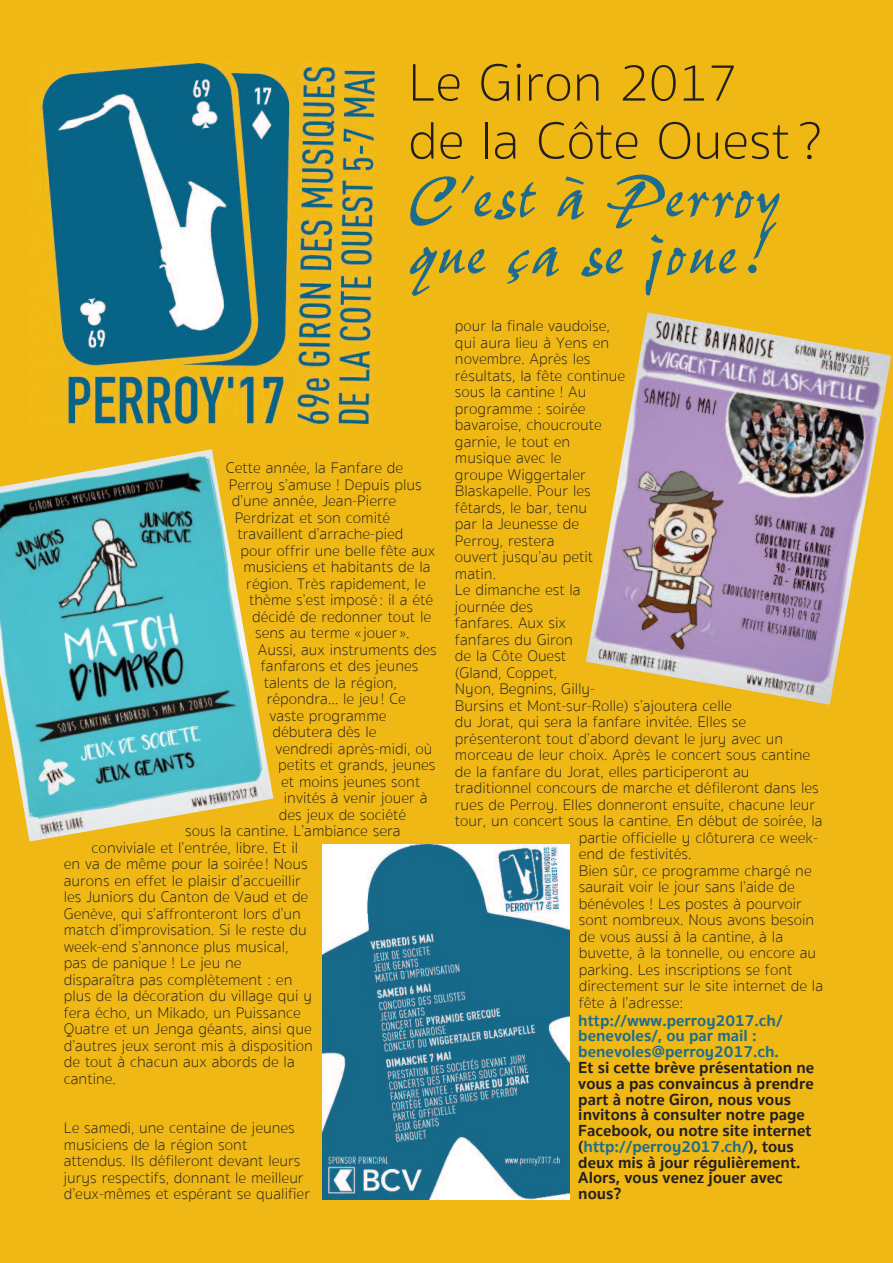
<style>
.page{position:relative;width:893px;height:1263px;background:#efb814}
.page>*{position:absolute;margin:0;border:0;box-sizing:border-box;transform-origin:0 0}
.t1{font:72px/57px "Pepita";color:#1e6c8d}
.t2{font:100 54px/58.1px "Sukhumvit Set";color:#231f20}
.t3{font:700 16.5px/15.8px "Sukhumvit Set";color:#231f20}
.t4{font:700 16.5px/15.8px "Sukhumvit Set";color:#1e6c8d}
.t5{font:100 15.75px/16.5px "Sukhumvit Set";color:#231f20}
.s1{color:#1e6c8d}
</style>
<div class="page">
<img style="left:39px;top:64px;width:337px;height:360px">
<img style="left:0;top:449px;width:273px;height:392px">
<img style="left:322px;top:844px;width:248px;height:355px">
<img style="left:586px;top:312px;width:305px;height:393px">
<h2 class="t2" style="left:408px;top:55px;width:416px">Le Giron 2017<br>de la Côte Ouest ?</h2>
<h1 class="t1" style="left:408px;top:162px;width:374px">C’est à Perroy que ça se joue!</h1>
<p class="t5" style="left:226px;top:460px;width:179px">Cette année, la Fanfare de</p>
<p class="t5" style="left:229px;top:476px;width:195px">Perroy s’amuse ! Depuis plus</p>
<p class="t5" style="left:232px;top:493px;width:166px">d’une année, Jean-Pierre</p>
<p class="t5" style="left:235px;top:509px;width:157px">Perdrizat et son comité</p>
<p class="t5" style="left:238px;top:526px;width:167px">travaillent d’arrache-pied</p>
<p class="t5" style="left:240px;top:542px;width:196px">pour offrir une belle fête aux</p>
<p class="t5" style="left:243px;top:559px;width:189px">musiciens et habitants de la</p>
<p class="t5" style="left:246px;top:575px;width:181px">région. Très rapidement, le</p>
<p class="t5" style="left:249px;top:592px;width:186px">thème s’est imposé : il a été</p>
<p class="t5" style="left:252px;top:608px;width:181px">décidé de redonner tout le</p>
<p class="t5" style="left:255px;top:625px;width:156px">sens au terme « jouer ».</p>
<p class="t5" style="left:258px;top:641px;width:180px">Aussi, aux instruments des</p>
<p class="t5" style="left:261px;top:658px;width:159px">fanfarons et des jeunes</p>
<p class="t5" style="left:264px;top:674px;width:135px">talents de la région,</p>
<p class="t5" style="left:267px;top:691px;width:141px">répondra… le jeu! Ce</p>
<p class="t5" style="left:270px;top:707px;width:119px">vaste programme</p>
<p class="t5" style="left:272px;top:724px;width:106px">débutera dès le</p>
<p class="t5" style="left:275px;top:740px;width:158px">vendredi après-midi, où</p>
<p class="t5" style="left:278px;top:757px;width:159px">petits et grands, jeunes</p>
<p class="t5" style="left:281px;top:773px;width:141px">et moins jeunes sont</p>
<p class="t5" style="left:284px;top:790px;width:145px">invités à venir jouer à</p>
<p class="t5" style="left:279px;top:806px;width:129px">des jeux de société</p>
<p class="t5" style="left:185px;top:823px;width:217px">sous la cantine. L’ambiance sera</p>
<p class="t5" style="left:92px;top:839px;width:208px">conviviale et l’entrée, libre. Et il</p>
<p class="t5" style="left:64px;top:856px;width:245px">en va de même pour la soirée ! Nous</p>
<p class="t5" style="left:64px;top:872px;width:238px">aurons en effet le plaisir d’accueillir</p>
<p class="t5" style="left:64px;top:889px;width:246px">les Juniors du Canton de Vaud et de</p>
<p class="t5" style="left:64px;top:905px;width:239px">Genève, qui s’affronteront lors d’un</p>
<p class="t5" style="left:64px;top:922px;width:244px">match d’improvisation. Si le reste du</p>
<p class="t5" style="left:64px;top:938px;width:226px">week-end s’annonce plus musical,</p>
<p class="t5" style="left:64px;top:955px;width:179px">pas de panique ! Le jeu ne</p>
<p class="t5" style="left:64px;top:971px;width:230px">disparaîtra pas complètement : en</p>
<p class="t5" style="left:64px;top:988px;width:250px">plus de la décoration du village qui y</p>
<p class="t5" style="left:64px;top:1004px;width:239px">fera écho, un Mikado, un Puissance</p>
<p class="t5" style="left:64px;top:1021px;width:249px">Quatre et un Jenga géants, ainsi que</p>
<p class="t5" style="left:64px;top:1037px;width:251px">d’autres jeux seront mis à disposition</p>
<p class="t5" style="left:64px;top:1054px;width:233px">de tout à chacun aux abords de la</p>
<p class="t5" style="left:64px;top:1070px;width:54px">cantine.</p>
<p class="t5" style="left:64px;top:1120px;width:248px">Le samedi, une centaine de jeunes musiciens de la région sont attendus. Ils défileront devant leurs jurys respectifs, donnant le meilleur d’eux-mêmes et espérant se qualifier</p>
<p class="t5" style="left:455px;top:318px;width:156px">pour la finale vaudoise,</p>
<p class="t5" style="left:455px;top:334px;width:156px">qui aura lieu à Yens en</p>
<p class="t5" style="left:455px;top:351px;width:137px">novembre. Après les</p>
<p class="t5" style="left:455px;top:367px;width:172px">résultats, la fête continue</p>
<p class="t5" style="left:455px;top:384px;width:133px">sous la cantine ! Au</p>
<p class="t5" style="left:455px;top:400px;width:132px">programme : soirée</p>
<p class="t5" style="left:455px;top:417px;width:148px">bavaroise, choucroute</p>
<p class="t5" style="left:455px;top:433px;width:117px">garnie, le tout en</p>
<p class="t5" style="left:455px;top:450px;width:108px">musique avec le</p>
<p class="t5" style="left:455px;top:466px;width:132px">groupe Wiggertaler</p>
<p class="t5" style="left:455px;top:483px;width:137px">Blaskapelle. Pour les</p>
<p class="t5" style="left:455px;top:499px;width:134px">fêtards, le bar, tenu</p>
<p class="t5" style="left:455px;top:516px;width:126px">par la Jeunesse de</p>
<p class="t5" style="left:455px;top:532px;width:101px">Perroy, restera</p>
<p class="t5" style="left:455px;top:549px;width:140px">ouvert jusqu’au petit</p>
<p class="t5" style="left:455px;top:565px;width:43px">matin.</p>
<p class="t5" style="left:455px;top:582px;width:127px">Le dimanche est la</p>
<p class="t5" style="left:455px;top:598px;width:80px">journée des</p>
<p class="t5" style="left:455px;top:615px;width:112px">fanfares. Aux six</p>
<p class="t5" style="left:455px;top:631px;width:119px">fanfares du Giron</p>
<p class="t5" style="left:455px;top:648px;width:113px">de la Côte Ouest</p>
<p class="t5" style="left:455px;top:664px;width:104px">(Gland, Coppet,</p>
<p class="t5" style="left:455px;top:681px;width:142px">Nyon, Begnins, Gilly-</p>
<p class="t5" style="left:455px;top:697px;width:278px">Bursins et Mont-sur-Rolle) s’ajoutera celle</p>
<p class="t5" style="left:455px;top:714px;width:293px">du Jorat, qui sera la fanfare invitée. Elles se</p>
<p class="t5" style="left:455px;top:730px;width:330px">présenteront tout d’abord devant le jury avec un</p>
<p class="t5" style="left:455px;top:747px;width:357px">morceau de leur choix. Après le concert sous cantine</p>
<p class="t5" style="left:455px;top:763px;width:296px">de la fanfare du Jorat, elles participeront au</p>
<p class="t5" style="left:455px;top:780px;width:365px">traditionnel concours de marche et défileront dans les</p>
<p class="t5" style="left:455px;top:796px;width:362px">rues de Perroy. Elles donneront ensuite, chacune leur</p>
<p class="t5" style="left:455px;top:813px;width:369px">tour, un concert sous la cantine. En début de soirée, la</p>
<p class="t5" style="left:579px;top:829px;width:241px">partie officielle y clôturera ce week-</p>
<p class="t5" style="left:579px;top:846px;width:114px">end de festivités.</p>
<p class="t5" style="left:579px;top:862px;width:235px">Bien sûr, ce programme chargé ne</p>
<p class="t5" style="left:579px;top:879px;width:218px">saurait voir le jour sans l’aide de</p>
<p class="t5" style="left:579px;top:895px;width:225px">bénévoles ! Les postes à pourvoir</p>
<p class="t5" style="left:579px;top:912px;width:237px">sont nombreux. Nous avons besoin</p>
<p class="t5" style="left:579px;top:928px;width:206px">de vous aussi à la cantine, à la</p>
<p class="t5" style="left:579px;top:945px;width:239px">buvette, à la tonnelle, ou encore au</p>
<p class="t5" style="left:579px;top:961px;width:215px">parking. Les inscriptions se font</p>
<p class="t5" style="left:579px;top:978px;width:246px">directement sur le site internet de la</p>
<p class="t5" style="left:579px;top:994px;width:106px">fête à l’adresse:</p>
<p class="t4" style="left:578px;top:1013px;width:206px">http://www.perroy2017.ch/ benevoles/, ou par mail : benevoles@perroy2017.ch.</p>
<p class="t3" style="left:578px;top:1060px;width:237px">Et si cette brève présentation ne vous a pas convaincus à prendre part à notre Giron, nous vous invitons à consulter notre page<br>Facebook, ou notre site internet (<span class="s1">http://perroy2017.ch/</span>), tous deux mis à jour régulièrement.<br>Alors, vous venez jouer avec nous?</p>
</div>
